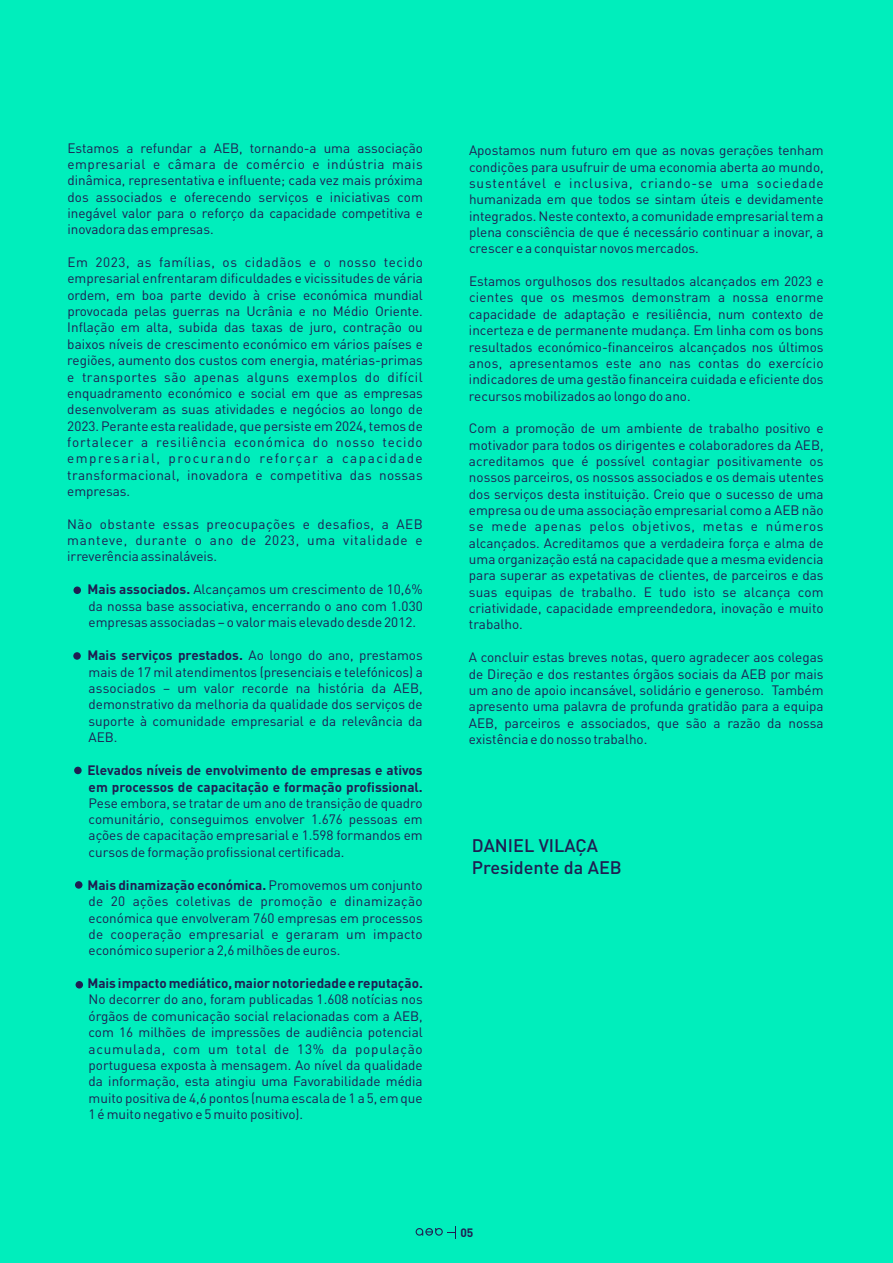
<style>
.page{position:relative;width:893px;height:1263px;background:#00eebc}
.page>*{position:absolute;margin:0;border:0;box-sizing:border-box;transform-origin:0 0}
.t1{font:500 18px/21.8px "DIN Pro";color:#1f1e52}
.t2{font:13.5px/16.4px "DIN Pro";color:#1f1e52;text-align:justify}
.t3{font:700 13.5px/16.5px "DIN Pro";color:#1f1e52}
.t4{font:700 12px "DIN Pro";color:#1f1e52}
.s1{font-weight:700}
</style>
<div class="page">
<svg style="left:416px;top:1226px;width:40px;height:12px"></svg>
<div style="left:73px;top:586px;width:8px;height:8px;background:#1f1e52;border-radius:50%"></div>
<div style="left:73px;top:652px;width:8px;height:8px;background:#1f1e52;border-radius:50%"></div>
<div style="left:74px;top:767px;width:8px;height:7px;background:#1f1e52;border-radius:50%"></div>
<div style="left:75px;top:881px;width:7px;height:8px;background:#1f1e52;border-radius:50%"></div>
<div style="left:76px;top:981px;width:7px;height:7px;background:#1f1e52;border-radius:50%"></div>
<p class="t2" style="left:67px;top:141px;width:357px">Estamos a refundar a AEB, tornando-a uma associação empresarial e câmara de comércio e indústria mais dinâmica, representativa e influente; cada vez mais próxima dos associados e oferecendo serviços e iniciativas com inegável valor para o reforço da capacidade competitiva e inovadora das empresas.</p>
<p class="t2" style="left:67px;top:256px;width:357px">Em 2023, as famílias, os cidadãos e o nosso tecido empresarial enfrentaram dificuldades e vicissitudes de vária ordem, em boa parte devido à crise económica mundial provocada pelas guerras na Ucrânia e no Médio Oriente.<br>Inflação em alta, subida das taxas de juro, contração ou baixos níveis de crescimento económico em vários países e regiões, aumento dos custos com energia, matérias-primas e transportes são apenas alguns exemplos do difícil enquadramento económico e social em que as empresas desenvolveram as suas atividades e negócios ao longo de 2023. Perante esta realidade, que persiste em 2024, temos de fortalecer a resiliência económica do nosso tecido empresarial, procurando reforçar a capacidade transformacional, inovadora e competitiva das nossas empresas.</p>
<p class="t2" style="left:67px;top:517px;width:357px">Não obstante essas preocupações e desafios, a AEB manteve, durante o ano de 2023, uma vitalidade e irreverência assinaláveis.</p>
<p class="t2" style="left:88px;top:583px;width:337px"><span class="s1">Mais associados.</span> Alcançamos um crescimento de 10,6% da nossa base associativa, encerrando o ano com 1.030 empresas associadas – o valor mais elevado desde 2012.</p>
<p class="t2" style="left:87px;top:649px;width:337px"><span class="s1">Mais serviços prestados.</span> Ao longo do ano, prestamos mais de 17 mil atendimentos (presenciais e telefónicos) a associados – um valor recorde na história da AEB, demonstrativo da melhoria da qualidade dos serviços de suporte à comunidade empresarial e da relevância da AEB.</p>
<p class="t3" style="left:87px;top:763px;width:337px">Elevados níveis de envolvimento de empresas e ativos em processos de capacitação e formação profissional.</p>
<p class="t2" style="left:89px;top:796px;width:336px">Pese embora, se tratar de um ano de transição de quadro comunitário, conseguimos envolver 1.676 pessoas em ações de capacitação empresarial e 1.598 formandos em cursos de formação profissional certificada.</p>
<p class="t2" style="left:87px;top:878px;width:337px"><span class="s1">Mais dinamização económica.</span> Promovemos um conjunto de 20 ações coletivas de promoção e dinamização económica que envolveram 760 empresas em processos de cooperação empresarial e geraram um impacto económico superior a 2,6 milhões de euros.</p>
<p class="t3" style="left:87px;top:976px;width:337px">Mais impacto mediático, maior notoriedade e reputação.</p>
<p class="t2" style="left:89px;top:993px;width:336px">No decorrer do ano, foram publicadas 1.608 notícias nos órgãos de comunicação social relacionadas com a AEB, com 16 milhões de impressões de audiência potencial acumulada, com um total de 13% da população portuguesa exposta à mensagem. Ao nível da qualidade da informação, esta atingiu uma Favorabilidade média muito positiva de 4,6 pontos (numa escala de 1 a 5, em que 1 é muito negativo e 5 muito positivo).</p>
<p class="t2" style="left:469px;top:144px;width:356px">Apostamos num futuro em que as novas gerações tenham condições para usufruir de uma economia aberta ao mundo, sustentável e inclusiva, criando-se uma sociedade humanizada em que todos se sintam úteis e devidamente integrados. Neste contexto, a comunidade empresarial tem a plena consciência de que é necessário continuar a inovar, a crescer e a conquistar novos mercados.</p>
<p class="t2" style="left:469px;top:275px;width:356px">Estamos orgulhosos dos resultados alcançados em 2023 e cientes que os mesmos demonstram a nossa enorme capacidade de adaptação e resiliência, num contexto de incerteza e de permanente mudança. Em linha com os bons resultados económico-financeiros alcançados nos últimos anos, apresentamos este ano nas contas do exercício indicadores de uma gestão financeira cuidada e eficiente dos recursos mobilizados ao longo do ano.</p>
<p class="t2" style="left:469px;top:422px;width:356px">Com a promoção de um ambiente de trabalho positivo e motivador para todos os dirigentes e colaboradores da AEB, acreditamos que é possível contagiar positivamente os nossos parceiros, os nossos associados e os demais utentes dos serviços desta instituição. Creio que o sucesso de uma empresa ou de uma associação empresarial como a AEB não se mede apenas pelos objetivos, metas e números alcançados. Acreditamos que a verdadeira força e alma de uma organização está na capacidade que a mesma evidencia para superar as expetativas de clientes, de parceiros e das suas equipas de trabalho. E tudo isto se alcança com criatividade, capacidade empreendedora, inovação e muito trabalho.</p>
<p class="t2" style="left:469px;top:651px;width:356px">A concluir estas breves notas, quero agradecer aos colegas de Direção e dos restantes órgãos sociais da AEB por mais um ano de apoio incansável, solidário e generoso. Também apresento uma palavra de profunda gratidão para a equipa AEB, parceiros e associados, que são a razão da nossa existência e do nosso trabalho.</p>
<h1 class="t1" style="left:472px;top:837px;width:151px">DANIEL VILAÇA<br>Presidente da AEB</h1>
<p class="t4" style="left:460px;top:1228px;width:15px">05</p>
</div>
